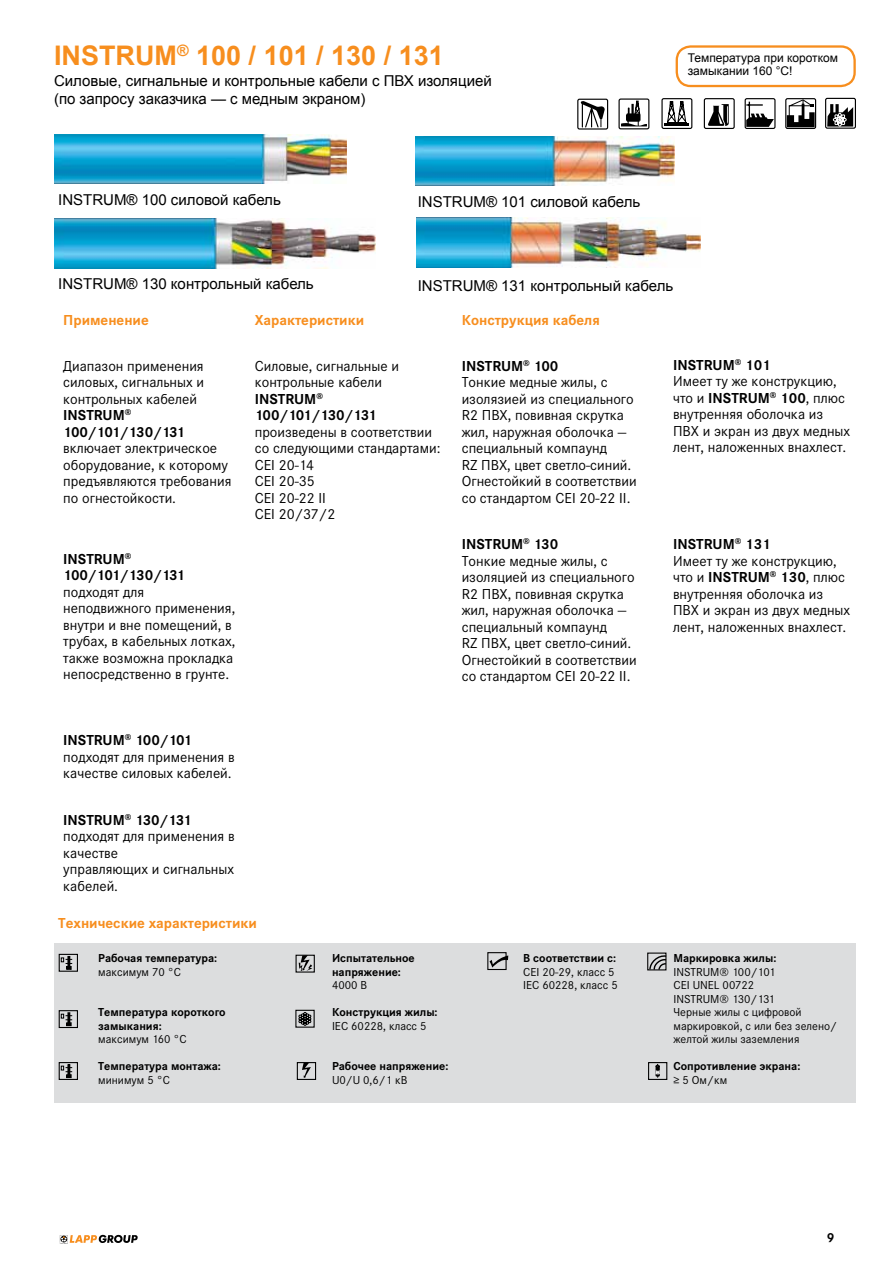
<style>
.page{position:relative;width:893px;height:1263px;background:#fff}
.page>*{position:absolute;margin:0;border:0;box-sizing:border-box;transform-origin:0 0}
.t1{font:700 27px "Arial";color:#f78e1e}
.t2{font:15px/16.5px "Corporate STOT";color:#000}
.t3{font:15px/18px "Arial";color:#000}
.t4{font:700 15px "Corporate STOT";color:#f78e1e}
.t5{font:700 15px/16.5px "Corporate STOT";letter-spacing:-.005em;color:#000}
.t6{font:700 13.5px "Corporate STOT";color:#000}
.t7{font:12px/13.5px "Corporate STOT";color:#000}
.t8{font:700 12px/13.5px "Corporate STOT";color:#000}
.t9{font:12px/13.5px "Arial";color:#000}
.s1{font-weight:700}
</style>
<div class="page">
<svg style="left:60px;top:1235px;width:78px;height:9px"></svg>
<div style="left:54px;top:943px;width:802px;height:160px;background:#dcddde"></div>
<img style="left:55px;top:134px;width:292px;height:50px">
<img style="left:415px;top:137px;width:259px;height:49px">
<img style="left:55px;top:219px;width:320px;height:49px">
<img style="left:416px;top:218px;width:284px;height:50px">
<div style="left:676px;top:45px;width:180px;height:42px;border:2px solid #f78e1e;border-radius:14px"></div>
<div style="left:59px;top:954px;width:19px;height:18px;border:1px solid #000"></div>
<svg style="left:61px;top:956px;width:11px;height:13px"></svg>
<div style="left:59px;top:1010px;width:19px;height:18px;border:1px solid #000"></div>
<svg style="left:61px;top:1012px;width:11px;height:14px"></svg>
<div style="left:59px;top:1062px;width:19px;height:18px;border:1px solid #000"></div>
<svg style="left:61px;top:1064px;width:11px;height:14px"></svg>
<div style="left:296px;top:955px;width:19px;height:17px;border:1px solid #000"></div>
<svg style="left:299px;top:955px;width:13px;height:16px"></svg>
<div style="left:297px;top:1062px;width:19px;height:18px;border:1px solid #000"></div>
<svg style="left:302px;top:1062px;width:9px;height:16px"></svg>
<svg style="left:299px;top:1012px;width:12px;height:14px"></svg>
<div style="left:487px;top:952px;width:20px;height:18px;border:1px solid #000"></div>
<svg style="left:489px;top:955px;width:19px;height:12px"></svg>
<div style="left:647px;top:952px;width:19px;height:18px;border:1px solid #000"></div>
<svg style="left:649px;top:955px;width:18px;height:16px"></svg>
<div style="left:648px;top:1062px;width:19px;height:18px;border:1px solid #000"></div>
<svg style="left:655px;top:1064px;width:5px;height:14px"></svg>
<div style="left:661px;top:98px;width:31px;height:31px;border:1px solid #000;border-radius:2px"></div>
<hr style="left:664px;top:124px;width:25px;height:2px;background:#000">
<svg style="left:667px;top:101px;width:20px;height:23px"></svg>
<div style="left:577px;top:99px;width:31px;height:31px;border:1px solid #000;border-radius:2px"></div>
<svg style="left:579px;top:100px;width:26px;height:28px"></svg>
<div style="left:704px;top:98px;width:31px;height:31px;border:1px solid #000;border-radius:2px"></div>
<svg style="left:708px;top:104px;width:21px;height:22px"></svg>
<svg style="left:619px;top:99px;width:30px;height:30px"></svg>
<div style="left:618px;top:98px;width:31px;height:31px;border:1px solid #000;border-radius:2px"></div>
<svg style="left:621px;top:100px;width:26px;height:26px"></svg>
<svg style="left:744px;top:97px;width:112px;height:32px"></svg>
<h1 class="t1" style="left:54px;top:38px;width:391px">INSTRUM<sup>®</sup> 100 / 101 / 130 / 131</h1>
<p class="t3" style="left:54px;top:72px;width:439px">Силовые, сигнальные и контрольные кабели с ПВХ изоляцией (по запросу заказчика — с медным экраном)</p>
<p class="t9" style="left:688px;top:51px;width:152px">Температура при коротком замыкании 160 °C!</p>
<p class="t3" style="left:58px;top:191px;width:224px">INSTRUM® 100 силовой кабель</p>
<p class="t3" style="left:418px;top:192px;width:224px">INSTRUM® 101 силовой кабель</p>
<p class="t3" style="left:58px;top:275px;width:257px">INSTRUM® 130 контрольный кабель</p>
<p class="t3" style="left:418px;top:276px;width:257px">INSTRUM® 131 контрольный кабель</p>
<p class="t4" style="left:63px;top:311px;width:87px">Применение</p>
<p class="t4" style="left:255px;top:311px;width:111px">Характеристики</p>
<p class="t4" style="left:462px;top:311px;width:140px">Конструкция кабеля</p>
<p class="t2" style="left:63px;top:357px;width:142px">Диапазон применения силовых, сигнальных и контрольных кабелей<br><span class="s1">INSTRUM</span><sup>®<br></sup><span class="s1">100/101/130/131</span></p>
<p class="t2" style="left:63px;top:440px;width:170px">включает электрическое оборудование, к которому предъявляются требования по огнестойкости.</p>
<p class="t5" style="left:63px;top:551px;width:123px">INSTRUM<sup>®<br></sup>100/101/130/131</p>
<p class="t2" style="left:63px;top:584px;width:174px">подходят для неподвижного применения, внутри и вне помещений, в трубах, в кабельных лотках, также возможна прокладка непосредственно в грунте.</p>
<p class="t2" style="left:255px;top:357px;width:146px">Силовые, сигнальные и контрольные кабели<br><span class="s1">INSTRUM</span><sup>®<br></sup><span class="s1">100/101/130/131</span></p>
<p class="t2" style="left:255px;top:423px;width:187px">произведены в соответствии со следующими стандартами:<br>CEI 20-14<br>CEI 20-35<br>CEI 20-22 II<br>CEI 20/37/2</p>
<p class="t2" style="left:673px;top:356px;width:179px"><span class="s1">INSTRUM</span><sup>®</sup> <span class="s1">101<br></span>Имеет ту же конструкцию, что и <span class="s1">INSTRUM</span><sup>®</sup> <span class="s1">100</span>, плюс внутренняя оболочка из<br>ПВХ и экран из двух медных лент, наложенных внахлест.</p>
<p class="t2" style="left:462px;top:357px;width:176px"><span class="s1">INSTRUM</span><sup>®</sup> <span class="s1">100<br></span>Тонкие медные жилы, с изолязией из специального<br>R2 ПВХ, повивная скрутка жил, наружная оболочка — специальный компаунд<br>RZ ПВХ, цвет светло-синий.<br>Огнестойкий в соответствии со стандартом CEI 20-22 II.</p>
<p class="t2" style="left:462px;top:536px;width:176px"><span class="s1">INSTRUM</span><sup>®</sup> <span class="s1">130<br></span>Тонкие медные жилы, с изоляцией из специального<br>R2 ПВХ, повивная скрутка жил, наружная оболочка — специальный компаунд<br>RZ ПВХ, цвет светло-синий.<br>Огнестойкий в соответствии со стандартом CEI 20-22 II.</p>
<p class="t2" style="left:673px;top:536px;width:179px"><span class="s1">INSTRUM</span><sup>®</sup> <span class="s1">131<br></span>Имеет ту же конструкцию, что и <span class="s1">INSTRUM</span><sup>®</sup> <span class="s1">130</span>, плюс внутренняя оболочка из<br>ПВХ и экран из двух медных лент, наложенных внахлест.</p>
<p class="t2" style="left:63px;top:732px;width:173px"><span class="s1">INSTRUM</span><sup>®</sup> <span class="s1">100/101 </span>подходят для применения в качестве силовых кабелей.</p>
<p class="t2" style="left:63px;top:811px;width:173px"><span class="s1">INSTRUM</span><sup>®</sup> <span class="s1">130/131 </span>подходят для применения в качестве<br>управляющих и сигнальных кабелей.</p>
<p class="t4" style="left:58px;top:915px;width:200px">Технические характеристики</p>
<p class="t8" style="left:98px;top:952px;width:120px">Рабочая температура:</p>
<p class="t7" style="left:98px;top:965px;width:84px">максимум 70 °C</p>
<p class="t8" style="left:98px;top:1006px;width:129px">Температура короткого замыкания:</p>
<p class="t7" style="left:98px;top:1032px;width:90px">максимум 160 °C</p>
<p class="t8" style="left:98px;top:1060px;width:124px">Температура монтажа:</p>
<p class="t7" style="left:98px;top:1073px;width:73px">минимум 5 °C</p>
<p class="t8" style="left:332px;top:952px;width:84px">Испытательное напряжение:</p>
<p class="t7" style="left:332px;top:978px;width:37px">4000 В</p>
<p class="t8" style="left:332px;top:1006px;width:107px">Конструкция жилы:</p>
<p class="t7" style="left:332px;top:1019px;width:96px">IEC 60228, класс 5</p>
<p class="t8" style="left:332px;top:1060px;width:118px">Рабочее напряжение:</p>
<p class="t7" style="left:332px;top:1073px;width:77px">U0/U 0,6/1 кВ</p>
<p class="t8" style="left:523px;top:952px;width:94px">В соответствии с:</p>
<p class="t7" style="left:523px;top:965px;width:96px">CEI 20-29, класс 5<br>IEC 60228, класс 5</p>
<p class="t8" style="left:673px;top:952px;width:104px">Маркировка жилы:</p>
<p class="t7" style="left:673px;top:965px;width:165px">INSTRUM® 100/101<br>CEI UNEL 00722<br>INSTRUM® 130/131<br>Черные жилы с цифровой маркировкой, с или без зелено/ желтой жилы заземления</p>
<p class="t8" style="left:673px;top:1060px;width:128px">Сопротивление экрана:</p>
<p class="t7" style="left:673px;top:1073px;width:55px">≥ 5 Ом/км</p>
<p class="t6" style="left:827px;top:1229px;width:9px">9</p>
</div>
